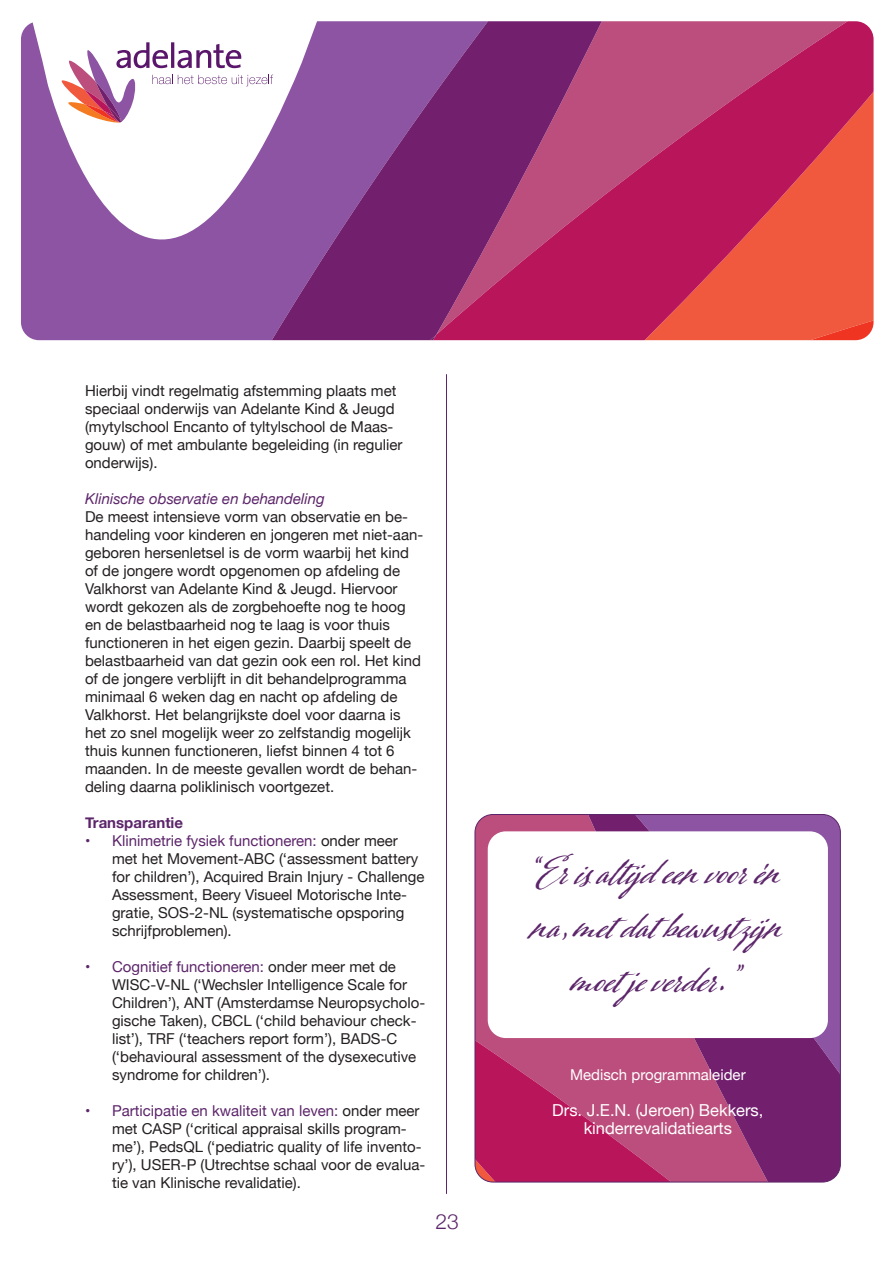
<style>
.page{position:relative;width:893px;height:1263px;background:#fff}
.page>*{position:absolute;margin:0;border:0;box-sizing:border-box;transform-origin:0 0}
.t1{font:45px/54px "Adorn Coronet";color:#5c256a;text-align:center}
.t2{font:300 21px "Helvetica Neue";color:#5c256a}
.t3{font:16.5px/18px "Helvetica Neue";color:#fff;text-align:center}
.t4{font:15px/18px "Helvetica Neue";color:#231f20}
.t5{font:italic 15px "Helvetica Neue";color:#5c256a}
.t6{font:15px "Helvetica Neue";color:#fff}
.t7{font:700 15px "Helvetica Neue";color:#5c256a}
.s1{color:#5c256a}
</style>
<div class="page">
<hr style="left:446px;top:374px;width:1px;height:820px;background:#5c256a">
<svg style="left:21px;top:21px;width:852px;height:319px;background:#bf4e76"></svg>
<svg style="left:94px;top:21px;width:646px;height:319px;background:#a65590"></svg>
<svg style="left:107px;top:283px;width:766px;height:57px;background:#ad3968"></svg>
<svg style="left:61px;top:42px;width:212px;height:81px"></svg>
<svg style="left:475px;top:814px;width:69px;height:368px;background:#ba2f6a"></svg>
<svg style="left:544px;top:814px;width:296px;height:368px;background:#9e3978"></svg>
<div style="left:475px;top:814px;width:365px;height:368px;border:1px solid #5c256a;border-radius:18px"></div>
<div style="left:488px;top:831px;width:340px;height:207px;background:#fff;border-radius:18px"></div>
<p class="t4" style="left:85px;top:383px;width:319px">Hierbij vindt regelmatig afstemming plaats met speciaal onderwijs van Adelante Kind &amp; Jeugd (mytylschool Encanto of tyltylschool de Maas&shy;gouw) of met ambulante begeleiding (in regulier onderwijs).</p>
<p class="t5" style="left:85px;top:488px;width:241px">Klinische observatie en behandeling</p>
<p class="t4" style="left:85px;top:509px;width:340px">De meest intensieve vorm van observatie en be&shy;handeling voor kinderen en jongeren met niet-aan&shy;geboren hersenletsel is de vorm waarbij het kind of de jongere wordt opgenomen op afdeling de Valkhorst van Adelante Kind &amp; Jeugd. Hiervoor wordt gekozen als de zorgbehoefte nog te hoog en de belastbaarheid nog te laag is voor thuis functioneren in het eigen gezin. Daarbij speelt de belastbaarheid van dat gezin ook een rol. Het kind of de jongere verblijft in dit behandelprogramma minimaal 6 weken dag en nacht op afdeling de Valkhorst. Het belangrijkste doel voor daarna is het zo snel mogelijk weer zo zelfstandig mogelijk thuis kunnen functioneren, liefst binnen 4 tot 6 maanden. In de meeste gevallen wordt de behan&shy;deling daarna poliklinisch voortgezet.</p>
<p class="t7" style="left:85px;top:811px;width:100px">Transparantie</p>
<p class="t4" style="left:112px;top:833px;width:314px;text-indent:-27px"><span class="s1">• Klinimetrie fysiek functioneren:</span> onder meer met het Movement-ABC (‘assessment battery for children’), Acquired Brain Injury - Challenge Assessment, Beery Visueel Motorische Inte&shy;gratie, SOS-2-NL (systematische opsporing schrijfproblemen).</p>
<p class="t4" style="left:112px;top:959px;width:315px;text-indent:-27px"><span class="s1">• Cognitief functioneren:</span> onder meer met de WISC-V-NL (‘Wechsler Intelligence Scale for Children’), ANT (Amsterdamse Neuropsycholo&shy;gische Taken), CBCL (‘child behaviour check&shy;list’), TRF (‘teachers report form’), BADS-C (‘behavioural assessment of the dysexecutive syndrome for children’).</p>
<p class="t4" style="left:112px;top:1103px;width:315px;text-indent:-27px"><span class="s1">• Participatie en kwaliteit van leven:</span> onder meer met CASP (‘critical appraisal skills program&shy;me’), PedsQL (‘pediatric quality of life invento&shy;ry’), USER-P (Utrechtse schaal voor de evalua&shy;tie van Klinische revalidatie).</p>
<h2 class="t2" style="left:436px;top:1205px;width:25px">23</h2>
<h1 class="t1" style="left:532px;top:839px;width:254px">“Er is altijd een voor én na, met dat bewustzijn moet je verder. ”</h1>
<p class="t6" style="left:570px;top:1064px;width:177px">Medisch programmaleider</p>
<p class="t3" style="left:552px;top:1102px;width:213px">Drs. J.E.N. (Jeroen) Bekkers, kinderrevalidatiearts</p>
</div>
